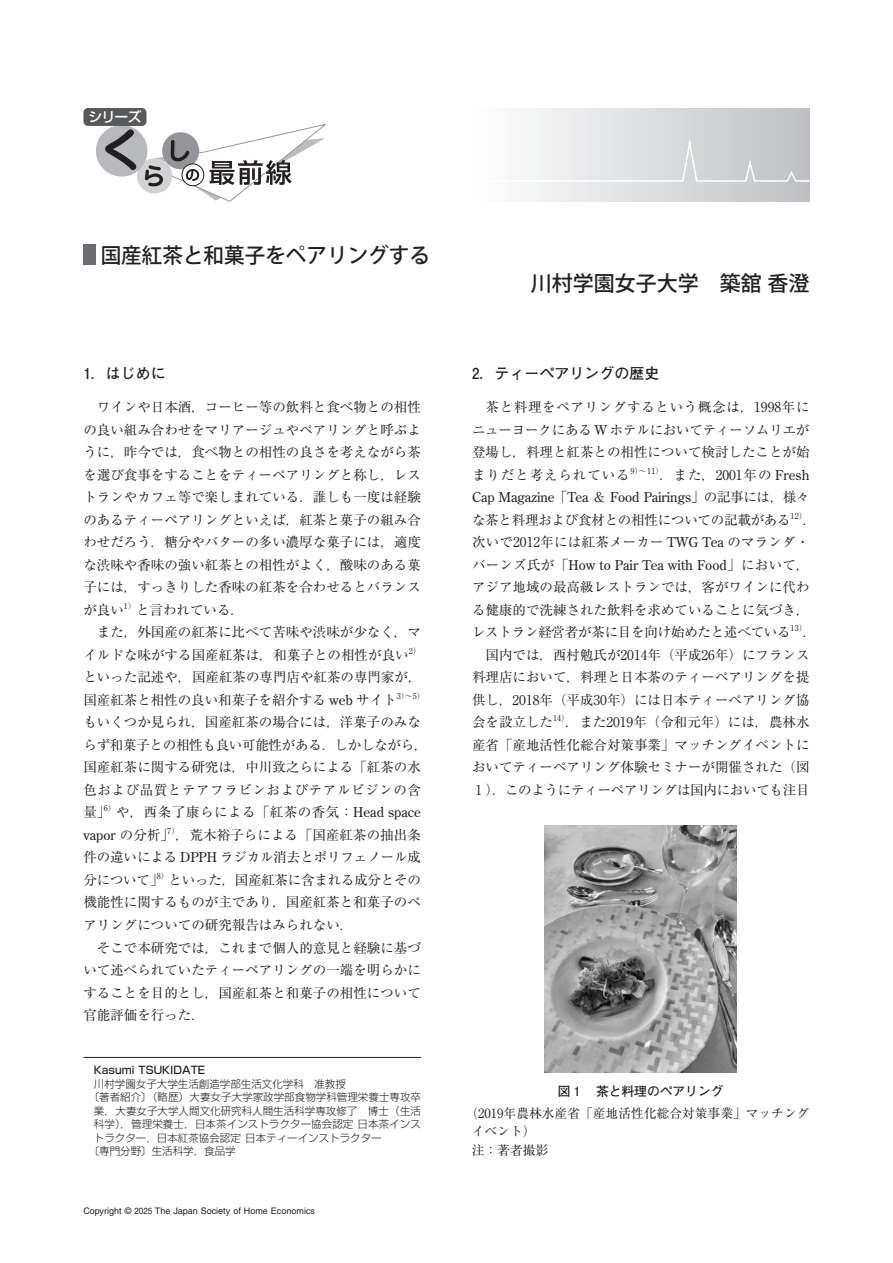
<style>
.page{position:relative;width:893px;height:1263px;background:#fff}
.page>*{position:absolute;margin:0;border:0;box-sizing:border-box;transform-origin:0 0}
.グリッド揃え無し{font:500 21px "Koz Go Pro";color:#231f20}
.t1{font:700 15px "Futo Go B101 Pro";color:#231f20}
.t2{font:500 13.8px "Shin Go Pro";color:#fff}
.t3{font:13.5px/22.5px "Ryumin Pro";color:#231f20;text-align:justify}
.図説{font:12.75px/18.8px "Ryumin Pro";color:#231f20}
.図{font:700 12.75px "Futo Go B101 Pro";color:#231f20}
.プロフィール{font:300 10.5px/13.5px "Shin Go Pro";color:#231f20;text-align:justify}
.プロフィール線あり{font:500 10.5px "Shin Go Pro";color:#231f20}
.ノンブル2{font:9px "Helvetica LT Std";color:#231f20}
.t4{font:8.1px "Ryumin Pro";color:#231f20}
.s1{font-family:"Century Old Style Std"}
</style>
<div class="page">
<hr style="left:83px;top:1057px;width:338px;height:1px;background:#231f20">
<div style="left:83px;top:244px;width:13px;height:21px;background:#6c6d70"></div>
<svg style="left:96px;top:108px;width:713px;height:94px"></svg>
<svg style="left:383px;top:135px;width:426px;height:47px"></svg>
<div style="left:137px;top:158px;width:35px;height:36px;background:#d1d2d4;border-radius:50%"></div>
<div style="left:96px;top:125px;width:51px;height:52px;background:#b8b9bc;border-radius:50%"></div>
<svg style="left:105px;top:129px;width:31px;height:41px"></svg>
<div style="left:83px;top:108px;width:63px;height:18px;background:#57585a;border-radius:4px"></div>
<svg style="left:144px;top:123px;width:183px;height:79px"></svg>
<img style="left:545px;top:826px;width:191px;height:246px">
<p class="t2" style="left:88px;top:106px;width:55px">シリーズ</p>
<p class="グリッド揃え無し" style="left:101px;top:241px;width:331px">国産紅茶と和菓子をペアリングする</p>
<p class="t1" style="left:83px;top:362px;width:84px">1．はじめに</p>
<p class="t3" style="left:83px;top:395px;width:339px">　ワインや日本酒，コーヒー等の飲料と食べ物との相性の良い組み合わせをマリアージュやペアリングと呼ぶように，昨今では，食べ物との相性の良さを考えながら茶を選び食事をすることをティーペアリングと称し，レストランやカフェ等で楽しまれている．誰しも一度は経験のあるティーペアリングといえば，紅茶と菓子の組み合わせだろう．糖分やバターの多い濃厚な菓子には，適度な渋味や香味の強い紅茶との相性がよく，酸味のある菓子には，すっきりした香味の紅茶を合わせるとバランスが良い</p>
<p class="t4" style="left:124px;top:599px;width:14px">1）</p>
<p class="t3" style="left:136px;top:598px;width:109px">と言われている．</p>
<p class="t3" style="left:83px;top:620px;width:339px">　また，外国産の紅茶に比べて苦味や渋味が少なく，マイルドな味がする国産紅茶は，和菓子との相性が良い</p>
<p class="t4" style="left:409px;top:644px;width:14px">2）</p>
<p class="t3" style="left:83px;top:665px;width:340px">といった記述や，国産紅茶の専門店や紅茶の専門家が，国産紅茶と相性の良い和菓子を紹介する <span class="s1">web</span> サイト</p>
<p class="t4" style="left:397px;top:689px;width:30px">3）～5）</p>
<p class="t3" style="left:83px;top:710px;width:346px;text-align:left">もいくつか見られ，国産紅茶の場合には，洋菓子のみならず和菓子との相性も良い可能性がある．しかしながら，国産紅茶に関する研究は，中川致之らによる「紅茶の水色および品質とテアフラビンおよびテアルビジンの含量」や，西条了康らによる「紅茶の香気：<span class="s1">Head space</span></p>
<p class="t4" style="left:104px;top:802px;width:14px">6）</p>
<p class="t3" style="left:83px;top:823px;width:339px"><span class="s1">vapor</span> の分析」，荒木裕子らによる「国産紅茶の抽出条</p>
<p class="t4" style="left:167px;top:824px;width:14px">7）</p>
<p class="t3" style="left:83px;top:845px;width:339px">件の違いによる <span class="s1">DPPH</span> ラジカル消去とポリフェノール成分について」といった，国産紅茶に含まれる成分とその</p>
<p class="t4" style="left:157px;top:869px;width:14px">8）</p>
<p class="t3" style="left:83px;top:890px;width:339px">機能性に関するものが主であり，国産紅茶と和菓子のペアリングについての研究報告はみられない．</p>
<p class="t3" style="left:83px;top:935px;width:339px">　そこで本研究では，これまで個人的意見と経験に基づいて述べられていたティーペアリングの一端を明らかにすることを目的とし，国産紅茶と和菓子の相性について官能評価を行った．</p>
<p class="プロフィール線あり" style="left:94px;top:1062px;width:113px">Kasumi TSUKIDATE</p>
<p class="プロフィール" style="left:94px;top:1076px;width:254px">川村学園女子大学生活創造学部生活文化学科　准教授</p>
<p class="プロフィール" style="left:94px;top:1089px;width:329px;text-indent:-5px">〔著者紹介〕（略歴）大妻女子大学家政学部食物学科管理栄養士専攻卒業，大妻女子大学人間文化研究科人間生活科学専攻修了　博士（生活科学），管理栄養士，日本茶インストラクター協会認定 日本茶インストラクター，日本紅茶協会認定 日本ティーインストラクター</p>
<p class="プロフィール" style="left:89px;top:1143px;width:149px">〔専門分野〕生活科学，食品学</p>
<p class="ノンブル2" style="left:83px;top:1206px;width:233px">Copyright © 2025 The Japan Society of Home Economics</p>
<p class="グリッド揃え無し" style="left:531px;top:270px;width:280px">川村学園女子大学　築舘 香澄</p>
<p class="t1" style="left:472px;top:362px;width:189px">2．ティーペアリングの歴史</p>
<p class="t3" style="left:472px;top:395px;width:339px">　茶と料理をペアリングするという概念は，1998年にニューヨークにある <span class="s1">W</span> ホテルにおいてティーソムリエが登場し，料理と紅茶との相性について検討したことが始まりだと考えられている</p>
<p class="t4" style="left:631px;top:464px;width:34px">9）～11）</p>
<p class="t3" style="left:472px;top:463px;width:339px;text-indent:187px">．また，2001年の <span class="s1">Fresh Cap Magazine</span>「<span class="s1">Tea</span> ＆ <span class="s1">Food Pairings</span>」の記事には，様々な茶と料理および食材との相性についての記載がある</p>
<p class="t4" style="left:791px;top:509px;width:18px">12）</p>
<p class="t3" style="left:472px;top:508px;width:346px;text-align:left;text-indent:331px">．次いで2012年には紅茶メーカー <span class="s1">TWG Tea</span> のマランダ・バーンズ氏が「<span class="s1">How to Pair Tea with Food</span>」において，アジア地域の最高級レストランでは，客がワインに代わる健康的で洗練された飲料を求めていることに気づき，レストラン経営者が茶に目を向け始めたと述べている</p>
<p class="t4" style="left:791px;top:622px;width:18px">13）</p>
<p class="t3" style="left:803px;top:620px;width:15px">．</p>
<p class="t3" style="left:472px;top:643px;width:339px">　国内では，西村勉氏が2014年（平成26年）にフランス料理店において，料理と日本茶のティーペアリングを提供し，2018年（平成30年）には日本ティーペアリング協会を設立した</p>
<p class="t4" style="left:553px;top:712px;width:18px">14）</p>
<p class="t3" style="left:472px;top:710px;width:339px;text-indent:93px">．また2019年（令和元年）には，農林水産省「産地活性化総合対策事業」マッチングイベントにおいてティーペアリング体験セミナーが開催された（図1 ）．このようにティーペアリングは国内においても注目</p>
<p class="図" style="left:558px;top:1081px;width:167px">図 1 　茶と料理のペアリング</p>
<p class="図説" style="left:472px;top:1102px;width:339px;text-indent:-6px">（2019年農林水産省「産地活性化総合対策事業」マッチングイベント）</p>
<p class="図説" style="left:472px;top:1140px;width:78px">注：著者撮影</p>
</div>
